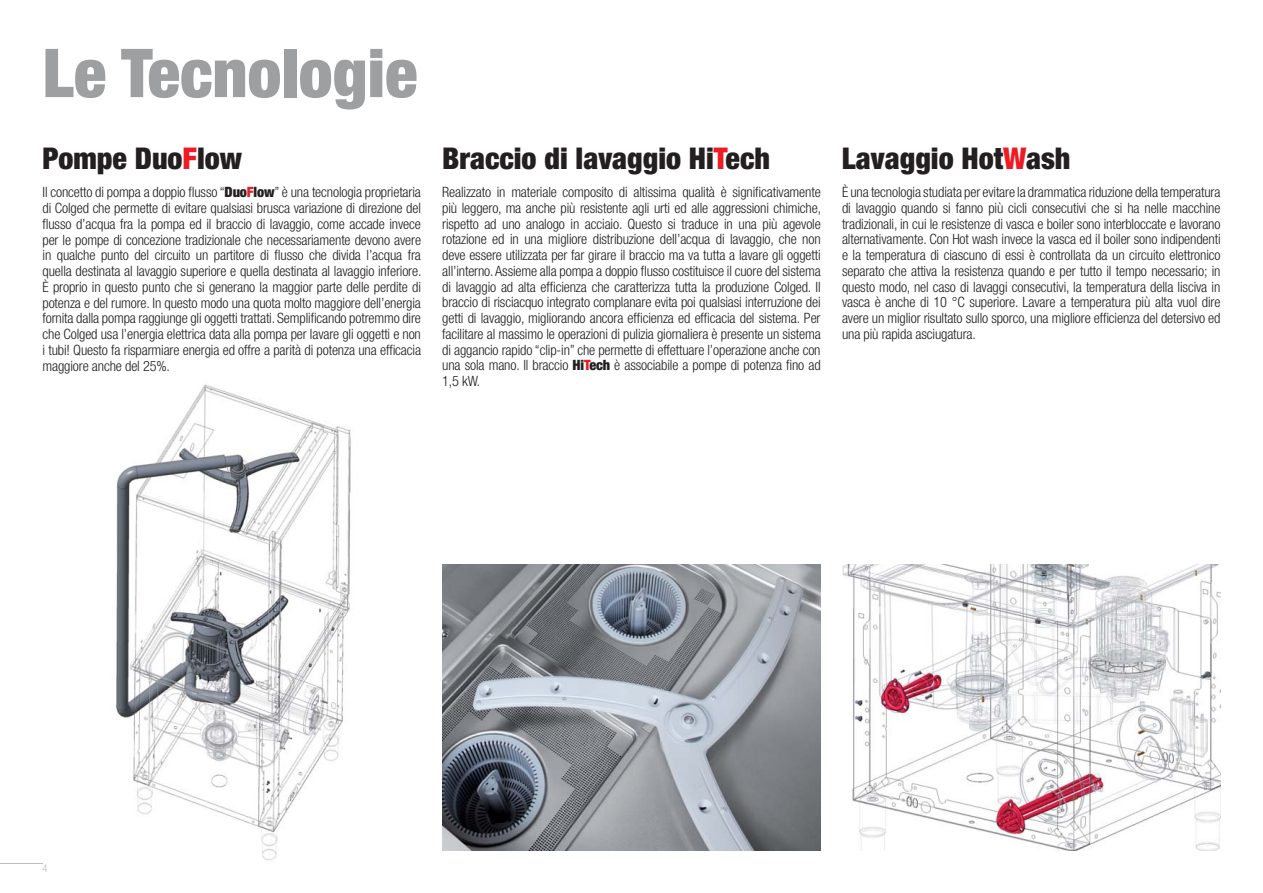
<style>
.page{position:relative;width:1263px;height:893px;background:#fff}
.page>*{position:absolute;margin:0;border:0;box-sizing:border-box;transform-origin:0 0}
.t1{font:900 condensed 67.5px "Helvetica Neue";color:#9d9fa1}
.t2{font:900 condensed 30px "Helvetica Neue";color:#231f20}
.t3{font:300 condensed 14.25px/15.8px "Helvetica Neue";letter-spacing:-.01em;color:#231f20;text-align:justify}
.t4{font:300 condensed 10.5px "Helvetica Neue";color:#bbbdc0}
.s1{color:#ed1c24}
.s2{font-weight:900}
.s3{font-weight:900;color:#ed1c24}
</style>
<div class="page">
<hr style="left:0;top:863px;width:43px;height:1px;background:#bbbdc0">
<img style="left:116px;top:384px;width:235px;height:476px">
<img style="left:442px;top:564px;width:379px;height:286px">
<img style="left:842px;top:564px;width:378px;height:286px">
<h1 class="t1" style="left:43px;top:49px;width:376px">Le Tecnologie</h1>
<h2 class="t2" style="left:43px;top:147px;width:201px">Pompe Duo<span class="s1">F</span>low</h2>
<h2 class="t2" style="left:442px;top:147px;width:329px">Braccio di lavaggio Hi<span class="s1">T</span>ech</h2>
<h2 class="t2" style="left:842px;top:147px;width:230px">Lavaggio Hot<span class="s1">W</span>ash</h2>
<p class="t3" style="left:43px;top:186px;width:380px">Il concetto di pompa a doppio flusso “<span class="s2">Duo</span><span class="s3">F</span><span class="s2">low</span>” è una tecnologia proprietaria di Colged che permette di evitare qualsiasi brusca variazione di direzione del flusso d’acqua fra la pompa ed il braccio di lavaggio, come accade invece per le pompe di concezione tradizionale che necessariamente devono avere in qualche punto del circuito un partitore di flusso che divida l’acqua fra quella destinata al lavaggio superiore e quella destinata al lavaggio inferiore.<br>È proprio in questo punto che si generano la maggior parte delle perdite di potenza e del rumore. In questo modo una quota molto maggiore dell’energia fornita dalla pompa raggiunge gli oggetti trattati. Semplificando potremmo dire che Colged usa l’energia elettrica data alla pompa per lavare gli oggetti e non i tubi! Questo fa risparmiare energia ed offre a parità di potenza una efficacia maggiore anche del 25%.</p>
<p class="t3" style="left:442px;top:185px;width:380px">Realizzato in materiale composito di altissima qualità è significativamente più leggero, ma anche più resistente agli urti ed alle aggressioni chimiche, rispetto ad uno analogo in acciaio. Questo si traduce in una più agevole rotazione ed in una migliore distribuzione dell’acqua di lavaggio, che non deve essere utilizzata per far girare il braccio ma va tutta a lavare gli oggetti all’interno. Assieme alla pompa a doppio flusso costituisce il cuore del sistema di lavaggio ad alta efficienza che caratterizza tutta la produzione Colged. Il braccio di risciacquo integrato complanare evita poi qualsiasi interruzione dei getti di lavaggio, migliorando ancora efficienza ed efficacia del sistema. Per facilitare al massimo le operazioni di pulizia giornaliera è presente un sistema di aggancio rapido “clip-in” che permette di effettuare l’operazione anche con una sola mano. Il braccio <span class="s2">Hi</span><span class="s3">T</span><span class="s2">ech</span> è associabile a pompe di potenza fino ad 1,5 kW.</p>
<p class="t3" style="left:842px;top:185px;width:380px">È una tecnologia studiata per evitare la drammatica riduzione della temperatura di lavaggio quando si fanno più cicli consecutivi che si ha nelle macchine tradizionali, in cui le resistenze di vasca e boiler sono interbloccate e lavorano alternativamente. Con Hot wash invece la vasca ed il boiler sono indipendenti e la temperatura di ciascuno di essi è controllata da un circuito elettronico separato che attiva la resistenza quando e per tutto il tempo necessario; in questo modo, nel caso di lavaggi consecutivi, la temperatura della lisciva in vasca è anche di 10 °C superiore. Lavare a temperatura più alta vuol dire avere un miglior risultato sullo sporco, una migliore efficienza del detersivo ed una più rapida asciugatura.</p>
<p class="t4" style="left:43px;top:864px;width:7px">4</p>
</div>
